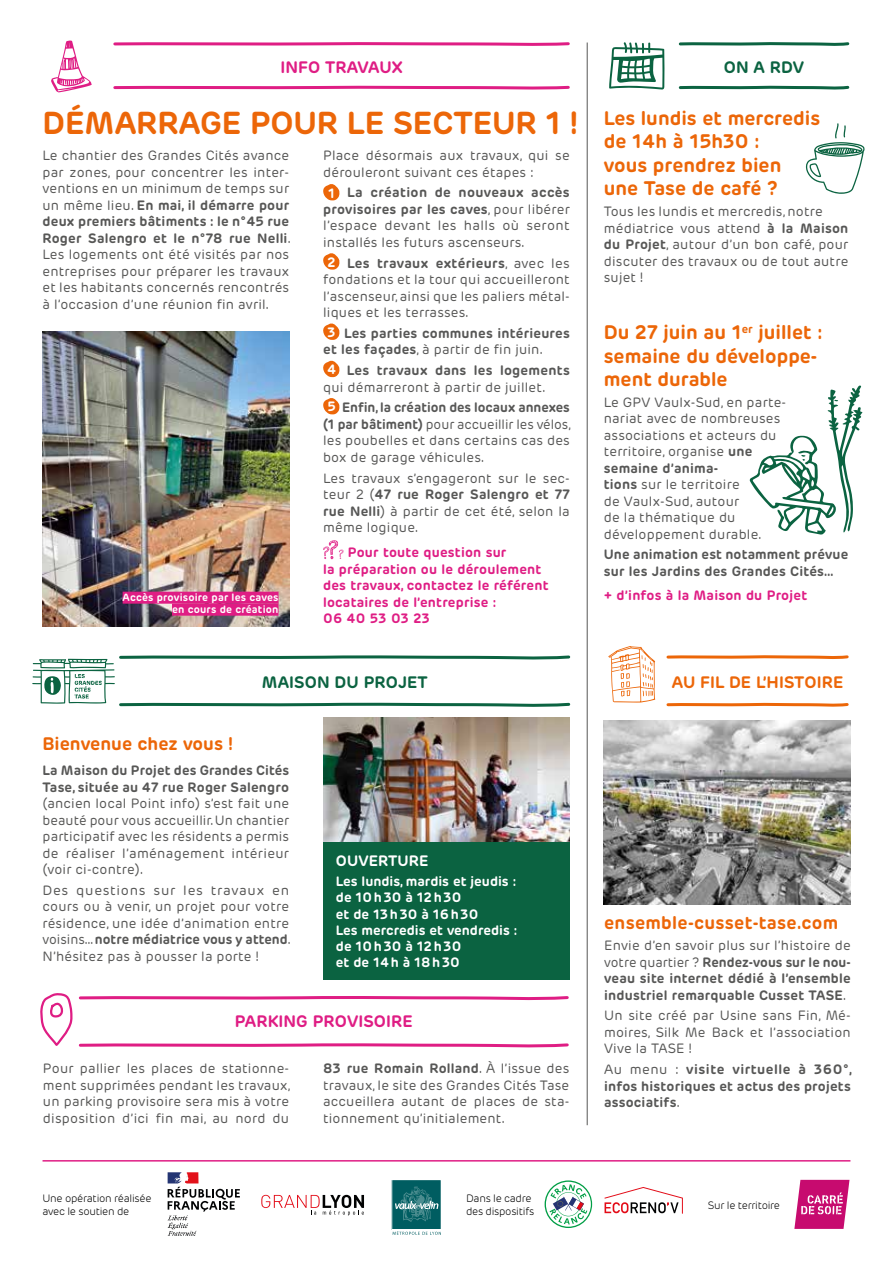
<style>
.page{position:relative;width:893px;height:1263px;background:#fff}
.page>*{position:absolute;margin:0;border:0;box-sizing:border-box;transform-origin:0 0}
.t1{font:700 31.5px "Rubrik New";letter-spacing:-.005em;color:#ec6608}
.t2{font:700 19.5px/23.4px "Rubrik New";color:#ec6608}
.t3{font:700 18px "Rubrik New";letter-spacing:.015em;color:#ec6608}
.t4{font:700 16.5px "Rubrik New";letter-spacing:.005em;color:#df1d84}
.t5{font:700 16.5px "Rubrik New";letter-spacing:.005em;color:#0b6341}
.t6{font:700 16.5px "Rubrik New";letter-spacing:.005em;color:#ec6608}
.t7{font:700 15px "Rubrik New";letter-spacing:.005em;color:#fff}
.t8{font:13.5px/16.5px "Rubrik New";letter-spacing:.015em;color:#575756;text-align:justify}
.t9{font:700 13.5px/16.5px "Rubrik New";letter-spacing:.015em;color:#575756}
.t10{font:700 13.5px/16.5px "Rubrik New";letter-spacing:.015em;color:#df1d84}
.t11{font:700 13.5px/16.2px "Rubrik New";color:#fff}
.t12{font:300 10.8px/12.9px "Rubrik New";letter-spacing:-.025em;color:#000}
.t13{font:700 10.5px "Rubrik New";letter-spacing:.015em;color:#fff}
.s1{font-weight:700}
.s2{font-weight:700;color:#fff}
.s3{color:#fff}
.s4{font-weight:400}
</style>
<div class="page">
<div style="left:323px;top:841px;width:246px;height:139px;background:#0b6341"></div>
<img style="left:323px;top:718px;width:246px;height:123px">
<hr style="left:43px;top:1160px;width:807px;height:1px;background:#df1d84">
<svg style="left:323px;top:184px;width:17px;height:17px"></svg>
<svg style="left:323px;top:253px;width:17px;height:17px"></svg>
<svg style="left:323px;top:323px;width:17px;height:17px"></svg>
<svg style="left:323px;top:360px;width:17px;height:17px"></svg>
<svg style="left:323px;top:398px;width:17px;height:17px"></svg>
<svg style="left:323px;top:540px;width:21px;height:19px"></svg>
<svg style="left:113px;top:85px;width:457px;height:5px"></svg>
<svg style="left:678px;top:85px;width:172px;height:5px"></svg>
<svg style="left:113px;top:42px;width:457px;height:4px;background:#e655a2"></svg>
<svg style="left:678px;top:42px;width:172px;height:4px"></svg>
<svg style="left:51px;top:40px;width:41px;height:53px"></svg>
<hr style="left:587px;top:43px;width:1px;height:1082px;background:#575756">
<svg style="left:609px;top:42px;width:55px;height:48px"></svg>
<svg style="left:32px;top:655px;width:539px;height:52px"></svg>
<svg style="left:40px;top:993px;width:529px;height:55px"></svg>
<img style="left:43px;top:332px;width:246px;height:294px">
<svg style="left:666px;top:702px;width:183px;height:5px"></svg>
<svg style="left:666px;top:655px;width:183px;height:4px"></svg>
<svg style="left:608px;top:646px;width:47px;height:56px"></svg>
<img style="left:604px;top:720px;width:246px;height:184px">
<svg style="left:805px;top:123px;width:60px;height:71px"></svg>
<div style="left:392px;top:1179px;width:49px;height:50px;background:#005d61"></div>
<svg style="left:395px;top:1186px;width:43px;height:36px"></svg>
<svg style="left:393px;top:1231px;width:48px;height:4px"></svg>
<svg style="left:545px;top:1180px;width:47px;height:48px"></svg>
<svg style="left:604px;top:1187px;width:79px;height:27px"></svg>
<svg style="left:794px;top:1180px;width:55px;height:49px;background:#d33f8e"></svg>
<svg style="left:168px;top:1172px;width:72px;height:64px"></svg>
<svg style="left:261px;top:1195px;width:103px;height:20px"></svg>
<div style="left:123px;top:592px;width:156px;height:12px;background:#df1d84"></div>
<div style="left:172px;top:604px;width:107px;height:12px;background:#df1d84"></div>
<svg style="left:749px;top:385px;width:113px;height:150px"></svg>
<p class="t4" style="left:280px;top:57px;width:124px">INFO TRAVAUX</p>
<p class="t5" style="left:724px;top:57px;width:82px">ON A RDV</p>
<h1 class="t1" style="left:43px;top:104px;width:537px">DÉMARRAGE POUR LE SECTEUR 1 !</h1>
<h2 class="t2" style="left:604px;top:107px;width:218px">Les lundis et mercredis de 14h à 15h30 :<br>vous prendrez bien une Tase de café ?</h2>
<p class="t8" style="left:604px;top:203px;width:246px;text-align:left">Tous les lundis et mercredis, notre médiatrice vous attend <span class="s1">à la Maison du Projet</span>, autour d’un bon café, pour discuter des travaux ou de tout autre sujet !</p>
<p class="t8" style="left:43px;top:147px;width:250px">Le chantier des Grandes Cités avance par zones, pour concentrer les inter&shy;ventions en un minimum de temps sur un même lieu. <span class="s1">En mai, il démarre pour deux premiers bâtiments : le n°45 rue Roger Salengro et le n°78 rue Nelli</span>.<br>Les logements ont été visités par nos entreprises pour préparer les travaux et les habitants concernés rencontrés à l’occasion d’une réunion fin avril.</p>
<p class="t8" style="left:323px;top:147px;width:248px">Place désormais aux travaux, qui se dérouleront suivant ces étapes :</p>
<p class="t8" style="left:323px;top:185px;width:248px;text-indent:5px"><span class="s2">1</span> <span class="s1">La création de nouveaux accès provisoires par les caves</span>, pour libérer l’espace devant les halls où seront installés les futurs ascenseurs.</p>
<p class="t8" style="left:323px;top:255px;width:248px;text-indent:4px"><span class="s2">2</span> <span class="s1">Les travaux extérieurs</span>, avec les fondations et la tour qui accueilleront l’ascenseur, ainsi que les paliers métal&shy;liques et les terrasses.</p>
<p class="t9" style="left:323px;top:325px;width:248px;text-indent:4px"><span class="s3">3</span> Les parties communes intérieures et les façades<span class="s4">, à partir de fin juin.</span></p>
<p class="t8" style="left:323px;top:362px;width:248px"><span class="s2">4</span> <span class="s1">Les travaux dans les logements </span>qui démarreront à partir de juillet.</p>
<p class="t8" style="left:323px;top:400px;width:249px;text-indent:4px"><span class="s2">5</span> <span class="s1">Enfin, la création des locaux annexes (1 par bâtiment)</span> pour accueillir les vélos, les poubelles et dans certains cas des box de garage véhicules.</p>
<p class="t8" style="left:323px;top:470px;width:248px">Les travaux s’engageront sur le sec&shy;teur 2 (<span class="s1">47 rue Roger Salengro et 77 rue Nelli</span>) à partir de cet été, selon la même logique.</p>
<p class="t10" style="left:323px;top:544px;width:227px;text-indent:25px">Pour toute question sur<br>la préparation ou le déroulement des travaux, contactez le référent locataires de l’entreprise :<br>06 40 53 03 23</p>
<h2 class="t2" style="left:604px;top:321px;width:220px">Du 27 juin au 1<sup>er</sup> juillet : semaine du développe&shy;ment durable</h2>
<p class="t8" style="left:604px;top:394px;width:184px;text-align:left">Le GPV Vaulx-Sud, en parte&shy;nariat avec de nombreuses associations et acteurs du territoire, organise <span class="s1">une semaine d’anima-<br>tions</span> sur le territoire<br>de Vaulx-Sud, autour<br>de la thématique du développement durable.</p>
<p class="t9" style="left:604px;top:547px;width:246px">Une animation est notamment prévue sur les Jardins des Grandes Cités…</p>
<p class="t13" style="left:123px;top:591px;width:157px">Accès provisoire par les caves</p>
<p class="t10" style="left:604px;top:587px;width:205px">+ d’infos à la Maison du Projet</p>
<p class="t13" style="left:172px;top:603px;width:108px">en cours de création</p>
<p class="t5" style="left:262px;top:672px;width:167px">MAISON DU PROJET</p>
<h3 class="t3" style="left:43px;top:732px;width:192px">Bienvenue chez vous !</h3>
<p class="t9" style="left:43px;top:762px;width:248px">La Maison du Projet des Grandes Cités<br>Tase, située au 47 rue Roger Salengro</p>
<p class="t8" style="left:43px;top:795px;width:248px">(ancien local Point info) s’est fait une beauté pour vous accueillir. Un chantier participatif avec les résidents a permis de réaliser l’aménagement intérieur (voir ci-contre).</p>
<p class="t8" style="left:43px;top:882px;width:250px">Des questions sur les travaux en cours ou à venir, un projet pour votre résidence, une idée d’animation entre voisins… <span class="s1">notre médiatrice vous y attend</span>.<br>N’hésitez pas à pousser la porte !</p>
<p class="t7" style="left:336px;top:851px;width:94px">OUVERTURE</p>
<p class="t11" style="left:336px;top:873px;width:183px">Les lundis, mardis et jeudis : de 10h30 à 12h30<br>et de 13h30 à 16h30<br>Les mercredis et vendredis : de 10h30 à 12h30<br>et de 14h à 18h30</p>
<p class="t4" style="left:235px;top:1011px;width:179px">PARKING PROVISOIRE</p>
<p class="t8" style="left:323px;top:1061px;width:248px"><span class="s1">83 rue Romain Rolland</span>. À l’issue des travaux, le site des Grandes Cités Tase accueillera autant de places de sta&shy;tionnement qu’initialement.</p>
<p class="t8" style="left:43px;top:1061px;width:249px">Pour pallier les places de stationne&shy;ment supprimées pendant les travaux, un parking provisoire sera mis à votre disposition d’ici fin mai, au nord du</p>
<p class="t6" style="left:672px;top:672px;width:173px">AU FIL DE L’HISTOIRE</p>
<h3 class="t3" style="left:604px;top:912px;width:236px">ensemble-cusset-tase.com</h3>
<p class="t9" style="left:604px;top:937px;width:248px;text-align:justify"><span class="s4">Envie d’en savoir plus sur l’histoire de votre quartier ?</span> Rendez-vous sur le nou&shy;veau site internet dédié à l’ensemble industriel remarquable Cusset TASE<span class="s4">.</span></p>
<p class="t8" style="left:604px;top:1008px;width:248px">Un site créé par Usine sans Fin, Mé&shy;moires, Silk Me Back et l’association Vive la TASE !</p>
<p class="t9" style="left:604px;top:1061px;width:250px;text-align:justify"><span class="s4">Au menu :</span> visite virtuelle à 360°, infos historiques et actus des projets associatifs<span class="s4">.</span></p>
<p class="t12" style="left:43px;top:1192px;width:111px">Une opération réalisée avec le soutien de</p>
<p class="t12" style="left:708px;top:1199px;width:74px">Sur le territoire</p>
<p class="t12" style="left:466px;top:1192px;width:70px">Dans le cadre des dispositifs</p>
</div>
